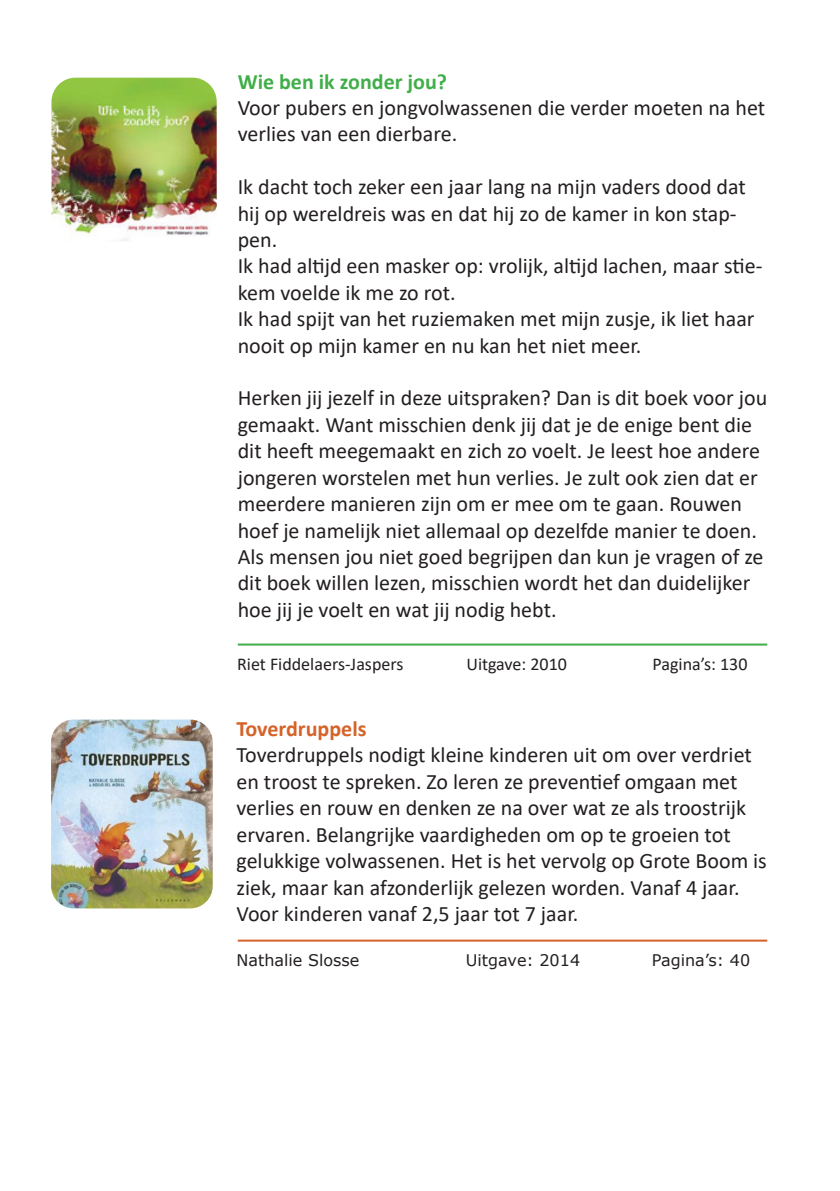
<style>
.page{position:relative;width:840px;height:1191px;background:#fff}
.page>*{position:absolute;margin:0;border:0;box-sizing:border-box;transform-origin:0 0}
.t1{font:22px/26.4px "Calibri";color:#231f20}
.t2{font:700 22px "Calibri";color:#40ae49}
.t3{font:700 22px "Calibri";color:#d56329}
.t4{font:18px "Calibri";color:#231f20}
.t5{font:16px "Verdana";color:#231f20}
</style>
<div class="page">
<img style="left:51px;top:78px;width:165px;height:163px">
<hr style="left:237px;top:643px;width:529px;height:2px;background:#40ae49">
<img style="left:51px;top:719px;width:162px;height:189px">
<hr style="left:237px;top:939px;width:529px;height:2px;background:#d56329">
<p class="t2" style="left:237px;top:66px;width:211px">Wie ben ik zonder jou?</p>
<p class="t1" style="left:237px;top:94px;width:528px">Voor pubers en jongvolwassenen die verder moeten na het verlies van een dierbare.</p>
<p class="t1" style="left:237px;top:173px;width:509px">Ik dacht toch zeker een jaar lang na mijn vaders dood dat hij op wereldreis was en dat hij zo de kamer in kon stap&shy;pen.</p>
<p class="t1" style="left:237px;top:252px;width:526px">Ik had altijd een masker op: vrolijk, altijd lachen, maar stie&shy;kem voelde ik me zo rot.</p>
<p class="t1" style="left:237px;top:305px;width:518px">Ik had spijt van het ruziemaken met mijn zusje, ik liet haar nooit op mijn kamer en nu kan het niet meer.</p>
<p class="t1" style="left:237px;top:384px;width:530px">Herken jij jezelf in deze uitspraken? Dan is dit boek voor jou gemaakt. Want misschien denk jij dat je de enige bent die dit heeft meegemaakt en zich zo voelt. Je leest hoe andere jongeren worstelen met hun verlies. Je zult ook zien dat er meerdere manieren zijn om er mee om te gaan. Rouwen hoef je namelijk niet allemaal op dezelfde manier te doen.<br>Als mensen jou niet goed begrijpen dan kun je vragen of ze dit boek willen lezen, misschien wordt het dan duidelijker hoe jij je voelt en wat jij nodig hebt.</p>
<p class="t4" style="left:237px;top:651px;width:168px">Riet Fiddelaers-Jaspers</p>
<p class="t4" style="left:466px;top:651px;width:102px">Uitgave: 2010</p>
<p class="t4" style="left:652px;top:651px;width:96px">Pagina’s: 130</p>
<p class="t3" style="left:236px;top:713px;width:131px">Toverdruppels</p>
<p class="t1" style="left:236px;top:741px;width:531px">Toverdruppels nodigt kleine kinderen uit om over verdriet en troost te spreken. Zo leren ze preventief omgaan met verlies en rouw en denken ze na over wat ze als troostrijk ervaren. Belangrijke vaardigheden om op te groeien tot gelukkige volwassenen. Het is het vervolg op Grote Boom is ziek, maar kan afzonderlijk gelezen worden. Vanaf 4 jaar.</p>
<p class="t1" style="left:236px;top:900px;width:343px">Voor kinderen vanaf 2,5 jaar tot 7 jaar.</p>
<p class="t5" style="left:236px;top:949px;width:124px">Nathalie Slosse</p>
<p class="t5" style="left:465px;top:949px;width:116px">Uitgave: 2014</p>
<p class="t5" style="left:651px;top:949px;width:100px">Pagina’s: 40</p>
</div>
